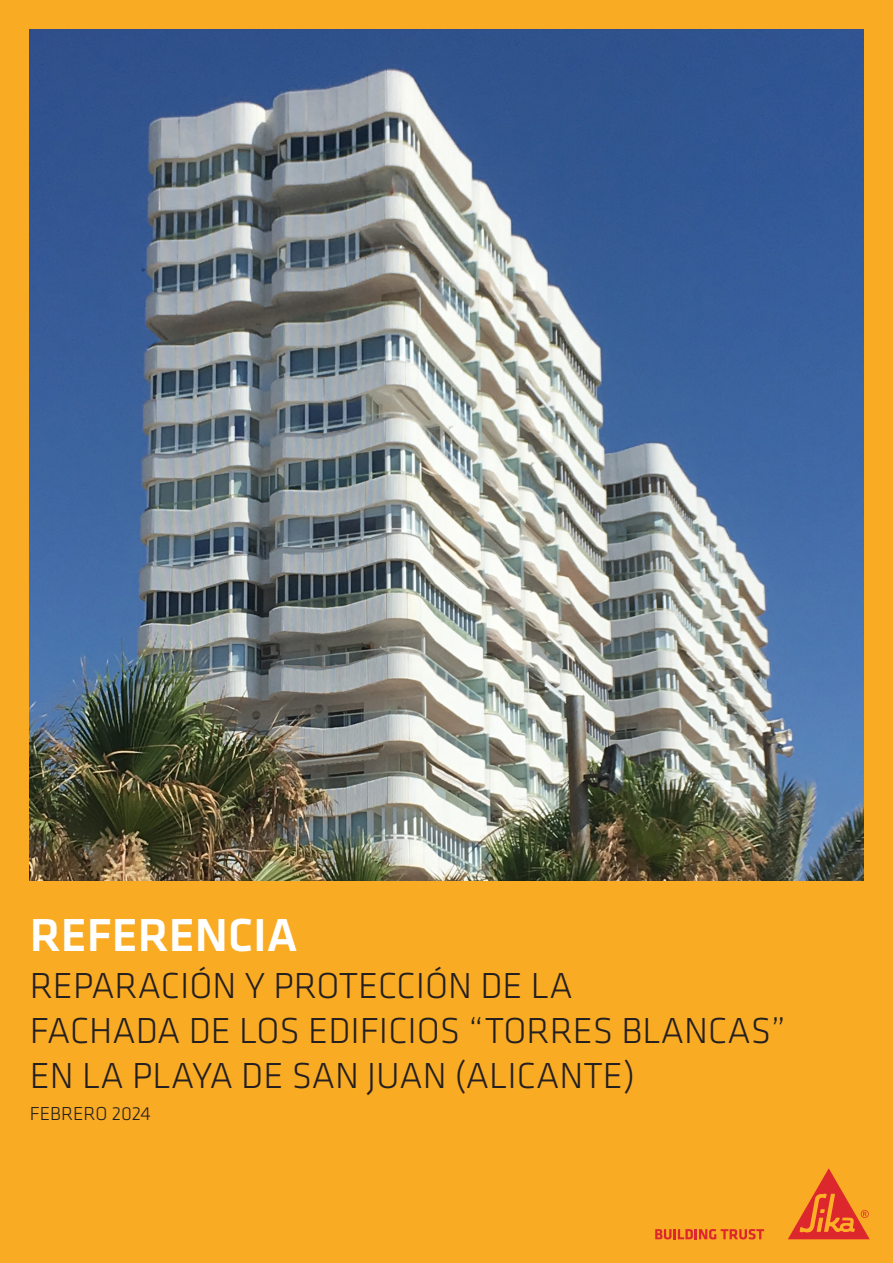
<style>
.page{position:relative;width:893px;height:1263px;background:#faab24}
.page>*{position:absolute;margin:0;border:0;box-sizing:border-box;transform-origin:0 0}
.t1{font:500 48px "Klavika";color:#fff}
.t2{font:300 37.5px "Klavika";color:#231f20}
.t3{font:300 19.5px "Klavika";color:#231f20}
</style>
<div class="page">
<img style="left:30px;top:30px;width:833px;height:851px">
<svg style="left:655px;top:1229px;width:109px;height:10px"></svg>
<svg style="left:788px;top:1168px;width:82px;height:71px"></svg>
<p class="t1" style="left:30px;top:903px;width:270px">REFERENCIA</p>
<p class="t2" style="left:30px;top:963px;width:544px">REPARACIÓN Y PROTECCIÓN DE LA</p>
<p class="t2" style="left:30px;top:1008px;width:758px">FACHADA DE LOS EDIFICIOS “TORRES BLANCAS”</p>
<p class="t2" style="left:30px;top:1053px;width:607px">EN LA PLAYA DE SAN JUAN (ALICANTE)</p>
<p class="t3" style="left:30px;top:1102px;width:123px">FEBRERO 2024</p>
</div>
